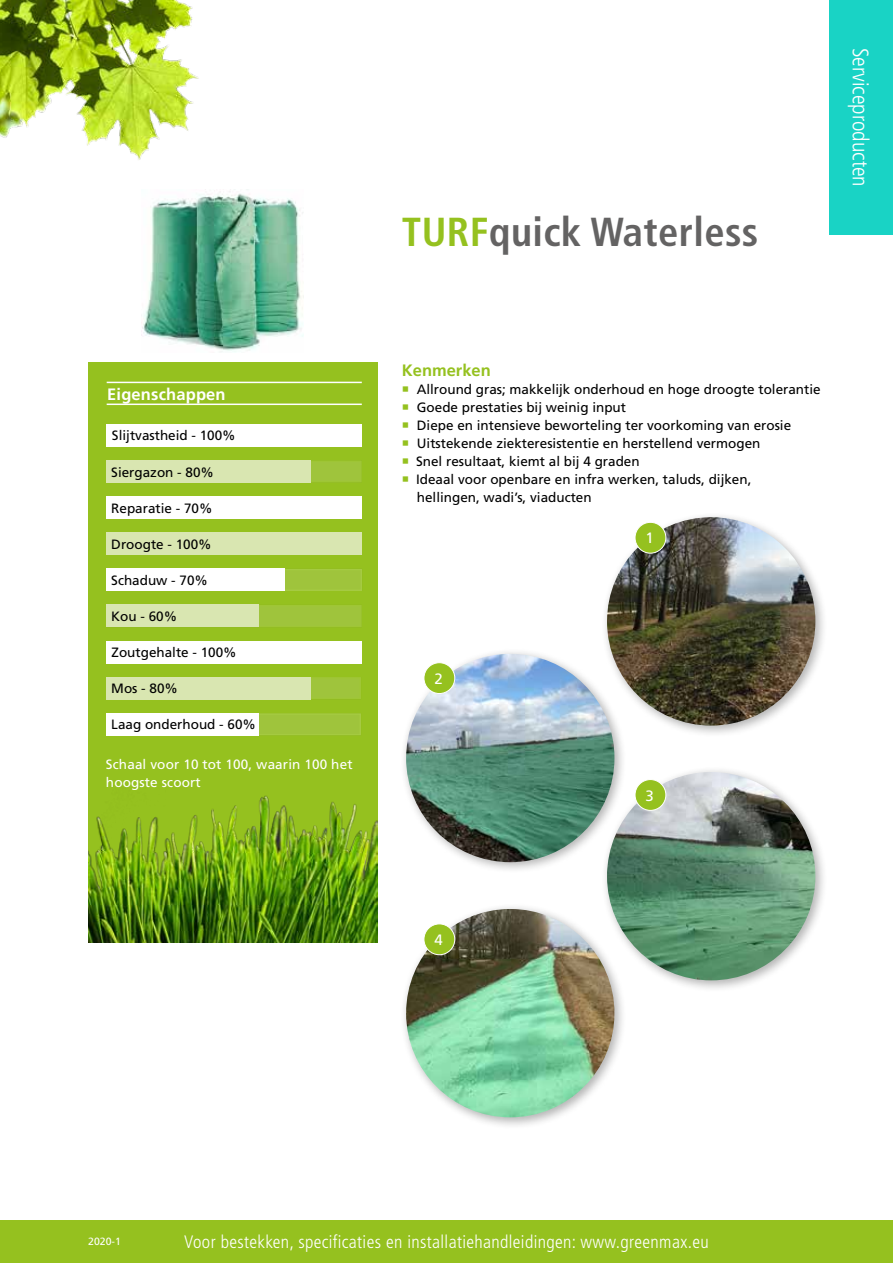
<style>
.page{position:relative;width:893px;height:1263px;background:#fff}
.page>*{position:absolute;margin:0;border:0;box-sizing:border-box;transform-origin:0 0}
.t1{font:700 condensed 40.5px "Frutiger LT Std";letter-spacing:.01em;color:#646363}
.t2{font:300 condensed 22.5px "Frutiger LT Std";color:#fff}
.t3{font:300 condensed 18px "Frutiger LT Std";letter-spacing:.02em;color:#fff}
.t4{font:700 16.5px "Frutiger LT Std";letter-spacing:.01em;color:#fff}
.t5{font:700 16.5px "Frutiger LT Std";color:#95c11f}
.t6{font:15px "Frutiger LT Std";color:#fff}
.t7{font:13.5px/18px "Frutiger LT Std";color:#000}
.t8{font:13.5px/18px "Frutiger LT Std";letter-spacing:.01em;color:#fff}
.t9{font:10.5px "Frutiger LT Std";color:#fff}
.s1{color:#95c11f}
</style>
<div class="page">
<img style="left:0;top:0;width:199px;height:160px">
<div style="left:829px;top:0;width:64px;height:234px;background:#19d3c5"></div>
<div style="left:0;top:1220px;width:893px;height:43px;background:#95c11f"></div>
<div style="left:88px;top:362px;width:289px;height:566px;background:#95c11f"></div>
<div style="left:400px;top:648px;width:226px;height:226px;background:#000;opacity:.3"></div>
<img style="left:406px;top:654px;width:208px;height:208px;border-radius:104px">
<div style="left:601px;top:766px;width:226px;height:226px;background:#000;opacity:.3"></div>
<img style="left:607px;top:772px;width:208px;height:208px;border-radius:104px">
<div style="left:400px;top:903px;width:226px;height:226px;background:#000;opacity:.3"></div>
<img style="left:406px;top:909px;width:208px;height:208px;border-radius:104px">
<div style="left:601px;top:511px;width:226px;height:226px;background:#000;opacity:.3"></div>
<img style="left:607px;top:517px;width:208px;height:208px;border-radius:104px">
<img style="left:142px;top:191px;width:161px;height:161px">
<div style="left:635px;top:522px;width:31px;height:31px;background:#95c11f;border-radius:50%"></div>
<div style="left:635px;top:522px;width:31px;height:31px;border:1px solid #fff;border-radius:50%"></div>
<div style="left:424px;top:663px;width:31px;height:30px;background:#95c11f;border-radius:50%"></div>
<div style="left:424px;top:662px;width:31px;height:32px;border:1px solid #fff;border-radius:50%"></div>
<div style="left:635px;top:779px;width:31px;height:31px;background:#95c11f;border-radius:50%"></div>
<div style="left:635px;top:779px;width:31px;height:32px;border:1px solid #fff;border-radius:50%"></div>
<div style="left:424px;top:924px;width:31px;height:31px;background:#95c11f;border-radius:50%"></div>
<div style="left:424px;top:923px;width:31px;height:32px;border:1px solid #fff;border-radius:50%"></div>
<div style="left:106px;top:424px;width:256px;height:22px;background:#fff"></div>
<div style="left:105px;top:459px;width:258px;height:24px;background:linear-gradient(to bottom,#9fc43a,#9fc43a)"></div>
<div style="left:106px;top:496px;width:256px;height:23px;background:#fff"></div>
<div style="left:106px;top:460px;width:204px;height:23px;background:#d9e6b1"></div>
<div style="left:106px;top:533px;width:256px;height:22px;background:#d9e6b1"></div>
<div style="left:105px;top:567px;width:259px;height:24px;background:linear-gradient(to bottom,#a1c63e,#9fc43c)"></div>
<svg style="left:106px;top:713px;width:255px;height:23px;fill:#9fc43c"></svg>
<svg style="left:106px;top:604px;width:256px;height:23px;fill:#9fc43c"></svg>
<svg style="left:106px;top:677px;width:255px;height:23px"></svg>
<div style="left:106px;top:569px;width:178px;height:22px;background:#fff"></div>
<div style="left:106px;top:605px;width:153px;height:22px;background:#d9e6b1"></div>
<div style="left:106px;top:641px;width:256px;height:22px;background:#fff"></div>
<div style="left:106px;top:677px;width:204px;height:22px;background:#d9e6b1"></div>
<div style="left:106px;top:713px;width:153px;height:22px;background:#fff"></div>
<hr style="left:107px;top:382px;width:255px;height:1px;background:#fff">
<hr style="left:107px;top:404px;width:255px;height:1px;background:#fff">
<img style="left:88px;top:795px;width:289px;height:148px">
<p class="t4" style="left:107px;top:385px;width:120px">Eigenschappen</p>
<p class="t7" style="left:112px;top:427px;width:125px">Slijtvastheid - 100%</p>
<p class="t7" style="left:111px;top:463px;width:104px">Siergazon - 80%</p>
<p class="t7" style="left:111px;top:499px;width:103px">Reparatie - 70%</p>
<p class="t7" style="left:111px;top:536px;width:102px">Droogte - 100%</p>
<p class="t7" style="left:111px;top:571px;width:98px">Schaduw - 70%</p>
<p class="t7" style="left:111px;top:607px;width:68px">Kou - 60%</p>
<p class="t7" style="left:112px;top:643px;width:127px">Zoutgehalte - 100%</p>
<p class="t7" style="left:111px;top:680px;width:68px">Mos - 80%</p>
<p class="t7" style="left:111px;top:716px;width:146px">Laag onderhoud - 60%</p>
<p class="t8" style="left:106px;top:755px;width:248px">Schaal voor 10 tot 100, waarin 100 het hoogste scoort</p>
<h1 class="t1" style="left:402px;top:208px;width:358px"><span class="s1">TURF</span>quick Waterless</h1>
<h2 class="t2" style="left:873px;top:48px;width:141px;rotate:90deg">Serviceproducten</h2>
<p class="t5" style="left:402px;top:360px;width:90px">Kenmerken</p>
<p class="t7" style="left:402px;top:380px;width:420px"><span class="s1">○</span> Allround gras; makkelijk onderhoud en hoge droogte tolerantie</p>
<p class="t7" style="left:402px;top:398px;width:226px"><span class="s1">○</span> Goede prestaties bij weinig input</p>
<p class="t7" style="left:402px;top:416px;width:391px"><span class="s1">○</span> Diepe en intensieve beworteling ter voorkoming van erosie</p>
<p class="t7" style="left:402px;top:434px;width:360px"><span class="s1">○</span> Uitstekende ziekteresistentie en herstellend vermogen</p>
<p class="t7" style="left:402px;top:452px;width:239px"><span class="s1">○</span> Snel resultaat, kiemt al bij 4 graden</p>
<p class="t7" style="left:417px;top:470px;width:336px;text-indent:-15px"><span class="s1">○</span> Ideaal voor openbare en infra werken, taluds, dijken, hellingen, wadi’s, viaducten</p>
<p class="t6" style="left:645px;top:529px;width:10px">1</p>
<p class="t6" style="left:434px;top:670px;width:10px">2</p>
<p class="t6" style="left:645px;top:786px;width:10px">3</p>
<p class="t6" style="left:434px;top:931px;width:10px">4</p>
<p class="t9" style="left:88px;top:1235px;width:34px">2020-1</p>
<h3 class="t3" style="left:184px;top:1232px;width:526px">Voor bestekken, specificaties en installatiehandleidingen: www.greenmax.eu</h3>
</div>
